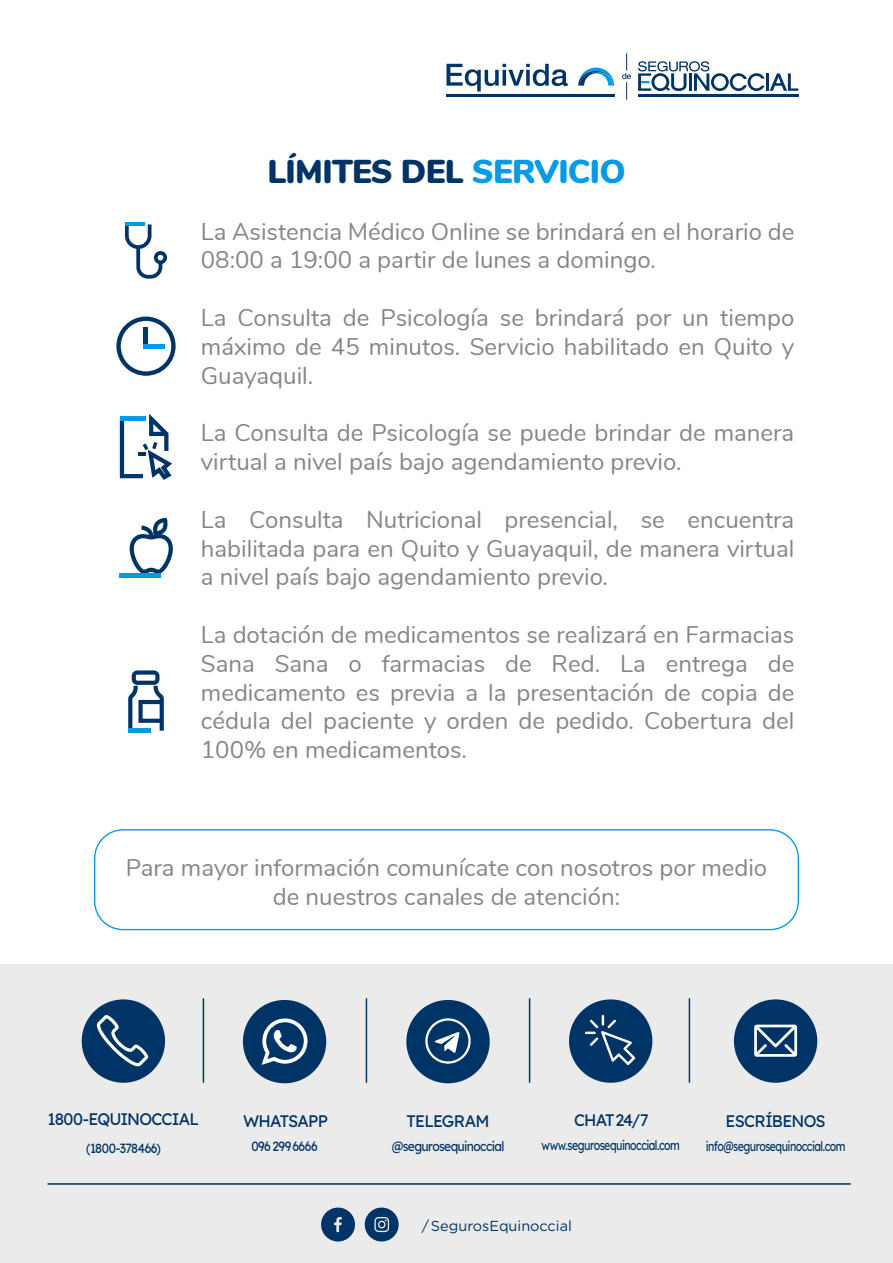
<style>
.page{position:relative;width:893px;height:1263px;background:#fff}
.page>*{position:absolute;margin:0;border:0;box-sizing:border-box;transform-origin:0 0}
.t1{font:900 33px "Nunito";letter-spacing:-.02em;color:#036}
.t2{font:24px/28.8px "Nunito";color:#868686;text-align:justify}
.t3{font:16.65px "Lexend Deca";letter-spacing:-.055em;color:#036}
.t4{font:14.4px "Gotham";color:#036}
.t5{font:13.35px "Lexend Deca";letter-spacing:-.05em;color:#036;scale:.79 1}
.t6{font:13.35px "Lexend Deca";letter-spacing:-.05em;color:#036;scale:.9 1}
.s1{color:#039be5}
</style>
<div class="page">
<svg style="left:129px;top:518px;width:44px;height:56px"></svg>
<div style="left:119px;top:573px;width:41px;height:5px;background:#039be5"></div>
<svg style="left:116px;top:317px;width:60px;height:59px"></svg>
<hr style="left:144px;top:327px;width:4px;height:19px;background:#036">
<hr style="left:144px;top:344px;width:21px;height:4px;background:#039be5">
<hr style="left:128px;top:729px;width:23px;height:4px;background:#039be5">
<svg style="left:128px;top:670px;width:36px;height:61px"></svg>
<hr style="left:125px;top:223px;width:19px;height:3px;background:#039be5">
<svg style="left:125px;top:224px;width:42px;height:55px"></svg>
<svg style="left:120px;top:414px;width:52px;height:66px"></svg>
<div style="left:94px;top:829px;width:705px;height:101px;border:1px solid #039be5;border-radius:28px"></div>
<div style="left:0;top:964px;width:893px;height:299px;background:#ebebeb"></div>
<div style="left:321px;top:1207px;width:34px;height:34px;background:#036;border-radius:50%"></div>
<svg style="left:334px;top:1217px;width:8px;height:15px"></svg>
<div style="left:365px;top:1207px;width:34px;height:34px;background:#036;border-radius:50%"></div>
<svg style="left:374px;top:1217px;width:15px;height:15px"></svg>
<hr style="left:48px;top:1183px;width:803px;height:2px;background:#036">
<hr style="left:203px;top:998px;width:1px;height:85px;background:#036">
<hr style="left:366px;top:998px;width:1px;height:85px;background:#036">
<hr style="left:529px;top:998px;width:1px;height:85px;background:#036">
<hr style="left:689px;top:998px;width:1px;height:85px;background:#036">
<div style="left:569px;top:999px;width:83px;height:84px;background:#036;border-radius:50%"></div>
<svg style="left:585px;top:1015px;width:50px;height:50px"></svg>
<div style="left:82px;top:999px;width:83px;height:84px;background:#036;border-radius:50%"></div>
<svg style="left:97px;top:1015px;width:51px;height:51px"></svg>
<div style="left:734px;top:999px;width:83px;height:84px;background:#036;border-radius:50%"></div>
<svg style="left:754px;top:1024px;width:43px;height:33px"></svg>
<div style="left:243px;top:1000px;width:83px;height:83px;background:#036;border-radius:50%"></div>
<svg style="left:262px;top:1018px;width:46px;height:47px"></svg>
<div style="left:406px;top:1000px;width:84px;height:83px;background:#036;border-radius:50%"></div>
<svg style="left:425px;top:1018px;width:46px;height:46px"></svg>
<svg style="left:622px;top:53px;width:9px;height:47px"></svg>
<hr style="left:638px;top:94px;width:160px;height:2px;background:#036">
<svg style="left:638px;top:61px;width:160px;height:30px"></svg>
<svg style="left:446px;top:64px;width:122px;height:27px"></svg>
<svg style="left:578px;top:68px;width:37px;height:18px"></svg>
<hr style="left:446px;top:94px;width:169px;height:3px;background:#036">
<h1 class="t1" style="left:267px;top:147px;width:360px">LÍMITES DEL <span class="s1">SERVICIO</span></h1>
<p class="t2" style="left:201px;top:218px;width:595px">La Asistencia Médico Online se brindará en el horario de<br>08:00 a 19:00 a partir de lunes a domingo.</p>
<p class="t2" style="left:201px;top:305px;width:595px">La Consulta de Psicología se brindará por un tiempo máximo de 45 minutos. Servicio habilitado en Quito y Guayaquil.</p>
<p class="t2" style="left:201px;top:420px;width:595px">La Consulta de Psicología se puede brindar de manera virtual a nivel país bajo agendamiento previo.</p>
<p class="t2" style="left:201px;top:506px;width:595px">La Consulta Nutricional presencial, se encuentra habilitada para en Quito y Guayaquil, de manera virtual a nivel país bajo agendamiento previo.</p>
<p class="t2" style="left:201px;top:622px;width:595px">La dotación de medicamentos se realizará en Farmacias Sana Sana o farmacias de Red. La entrega de medicamento es previa a la presentación de copia de cédula del paciente y orden de pedido. Cobertura del 100% en medicamentos.</p>
<p class="t2" style="left:126px;top:855px;width:643px;text-align:center">Para mayor información comunícate con nosotros por medio de nuestros canales de atención:</p>
<p class="t3" style="left:47px;top:1112px;width:153px">1800-EQUINOCCIAL</p>
<p class="t6" style="left:86px;top:1143px;width:84px">(1800-378466)</p>
<p class="t3" style="left:243px;top:1114px;width:87px">WHATSAPP</p>
<p class="t6" style="left:251px;top:1141px;width:75px">096 299 6666</p>
<p class="t3" style="left:407px;top:1114px;width:84px">TELEGRAM</p>
<p class="t6" style="left:392px;top:1141px;width:127px">@segurosequinoccial</p>
<p class="t3" style="left:574px;top:1113px;width:76px">CHAT 24/7</p>
<p class="t5" style="left:542px;top:1140px;width:177px">www.segurosequinoccial.com</p>
<p class="t4" style="left:422px;top:1219px;width:152px">/ SegurosEquinoccial</p>
<p class="t3" style="left:726px;top:1114px;width:102px">ESCRÍBENOS</p>
<p class="t5" style="left:706px;top:1141px;width:178px">info@segurosequinoccial.com</p>
</div>
